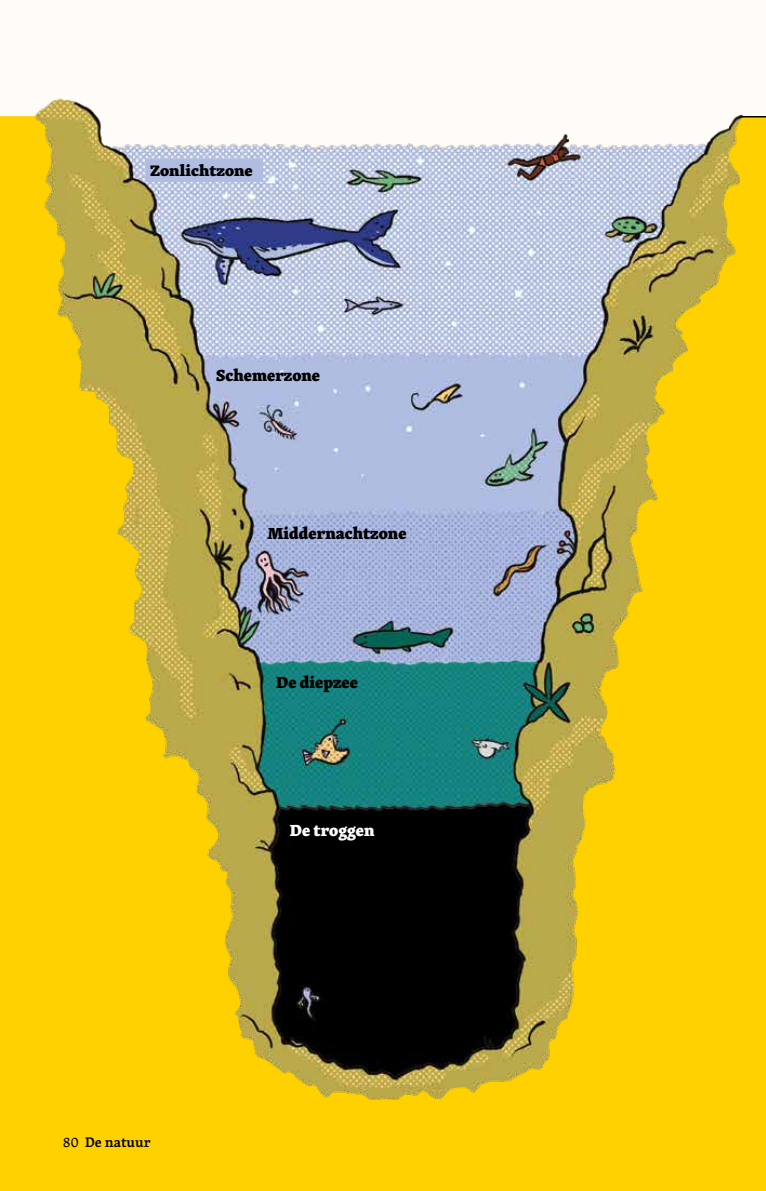
<style>
.page{position:relative;width:766px;height:1191px;background:#fff}
.page>*{position:absolute;margin:0;border:0;box-sizing:border-box;transform-origin:0 0}
.t1{font:800 16.5px "Skolar Latin";color:#000}
.t2{font:800 16.5px "Skolar Latin";color:#fdfdfd}
.t3{font:800 15.6px "Skolar Latin";color:#000;scale:1.05 1}
.t4{font:600 14.25px "Skolar Latin";color:#000}
.s1{font-weight:400}
</style>
<div class="page">
<div style="left:0;top:0;width:765px;height:797px;background:#fffbf7"></div>
<div style="left:0;top:116px;width:765px;height:1075px;background:#ffd100"></div>
<img style="left:14px;top:98px;width:751px;height:1002px">
<svg style="left:740px;top:116px;width:25px;height:1px"></svg>
<div style="left:146px;top:159px;width:116px;height:23px;background:#b0bde2"></div>
<p class="t3" style="left:150px;top:158px;width:99px">Zonlichtzone</p>
<p class="t1" style="left:216px;top:361px;width:105px">Schemerzone</p>
<p class="t1" style="left:267px;top:519px;width:140px">Middernachtzone</p>
<p class="t1" style="left:276px;top:668px;width:83px">De diepzee</p>
<p class="t4" style="left:63px;top:1130px;width:89px"><span class="s1">80</span> De natuur</p>
<p class="t2" style="left:290px;top:816px;width:86px">De troggen</p>
</div>
